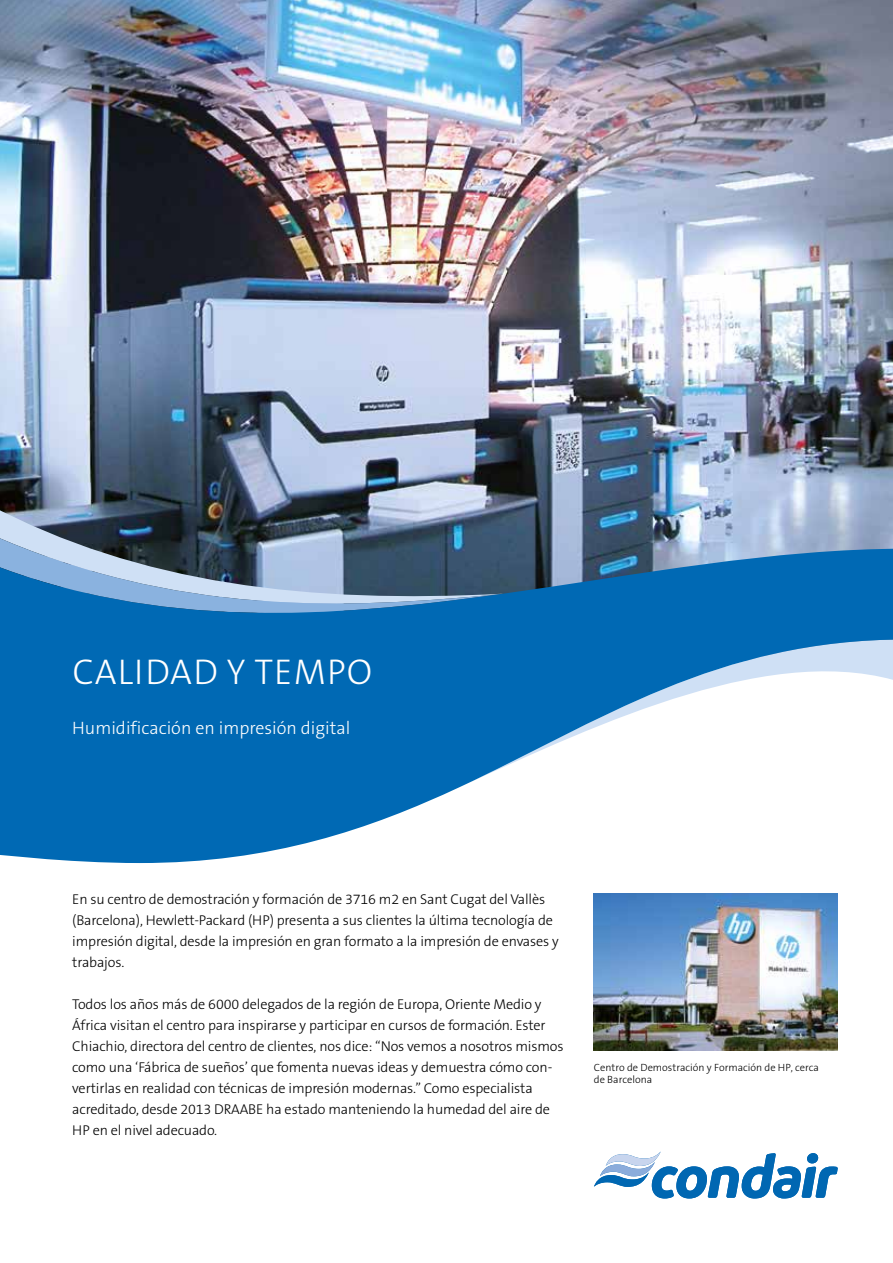
<style>
.page{position:relative;width:893px;height:1263px;background:#fff}
.page>*{position:absolute;margin:0;border:0;box-sizing:border-box;transform-origin:0 0}
.t1{font:300 36px "The Sans B W3";letter-spacing:.035em;color:#fff}
.t2{font:300 18px "The Sans B W3";color:#fff}
.t3{font:300 14.25px/21px "The Sans B W3";letter-spacing:-.01em;color:#000}
.t4{font:300 10.5px/12px "The Sans B W3";color:#000}
</style>
<div class="page">
<img style="left:0;top:0;width:893px;height:549px">
<img style="left:0;top:504px;width:503px;height:45px">
<svg style="left:0;top:533px;width:500px;height:16px;background:#54687b"></svg>
<svg style="left:0;top:549px;width:893px;height:314px;fill:#0069b4"></svg>
<img style="left:594px;top:893px;width:244px;height:158px">
<svg style="left:594px;top:1151px;width:244px;height:47px"></svg>
<h1 class="t1" style="left:73px;top:648px;width:301px">CALIDAD Y TEMPO</h1>
<p class="t2" style="left:72px;top:716px;width:280px">Humidificación en impresión digital</p>
<p class="t3" style="left:72px;top:888px;width:488px">En su centro de demostración y formación de 3716 m2 en Sant Cugat del Vallès (Barcelona), Hewlett-Packard (HP) presenta a sus clientes la última tecnología de impresión digital, desde la impresión en gran formato a la impresión de envases y trabajos.</p>
<p class="t3" style="left:72px;top:993px;width:493px">Todos los años más de 6000 delegados de la región de Europa, Oriente Medio y África visitan el centro para inspirarse y participar en cursos de formación. Ester Chiachio, directora del centro de clientes, nos dice: “Nos vemos a nosotros mismos como una ‘Fábrica de sueños’ que fomenta nuevas ideas y demuestra cómo con&shy;vertirlas en realidad con técnicas de impresión modernas.” Como especialista acreditado, desde 2013 DRAABE ha estado manteniendo la humedad del aire de HP en el nivel adecuado.</p>
<p class="t4" style="left:594px;top:1062px;width:227px">Centro de Demostración y Formación de HP, cerca de Barcelona</p>
</div>
